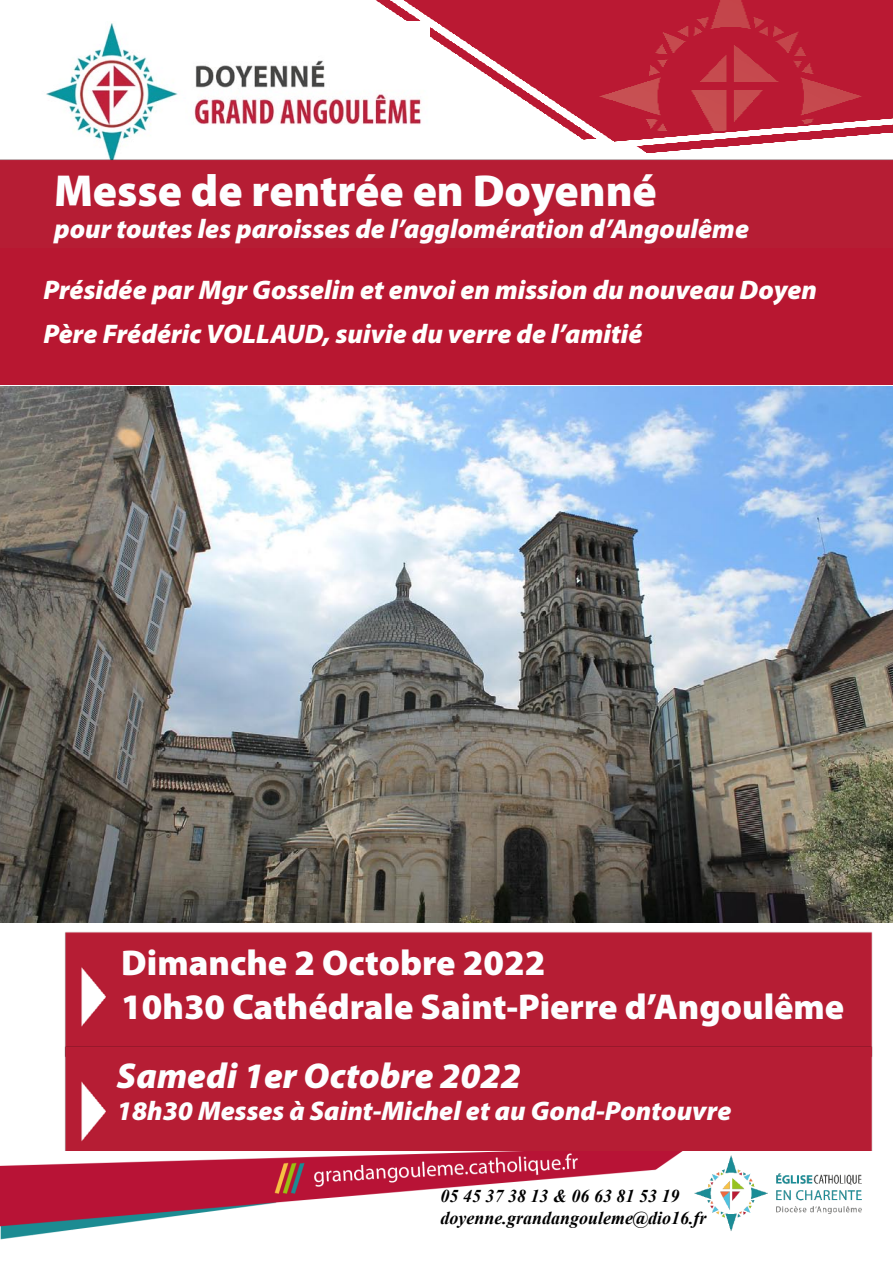
<style>
.page{position:relative;width:893px;height:1263px;background:#fff}
.page>*{position:absolute;margin:0;border:0;box-sizing:border-box;transform-origin:0 0}
.t1{font:900 45px "Myriad Pro";color:#fdfeff}
.t2{font:900 36px/43.2px "Myriad Pro";color:#fdfeff}
.t3{font:italic 900 36px "Myriad Pro";color:#fdfeff}
.t4{font:italic 900 27px/43.2px "Myriad Pro";color:#fffffd}
.t5{font:italic 900 27px "Myriad Pro";color:#fdfeff}
.t6{font:italic 700 18px/21.6px "Times New Roman";color:#000}
</style>
<div class="page">
<img style="left:376px;top:0;width:517px;height:111px">
<img style="left:46px;top:21px;width:384px;height:90px">
<img style="left:0;top:1150px;width:873px;height:90px">
<img style="left:0;top:387px;width:893px;height:536px">
<img style="left:0;top:111px;width:893px;height:138px">
<img style="left:45px;top:895px;width:848px;height:115px">
<div style="left:0;top:249px;width:893px;height:136px;background:#b81731"></div>
<div style="left:64px;top:1010px;width:809px;height:140px;background:#b61d34"></div>
<h1 class="t1" style="left:54px;top:161px;width:604px">Messe de rentrée en Doyenné</h1>
<p class="t5" style="left:54px;top:211px;width:697px">pour toutes les paroisses de l’agglomération d’Angoulême</p>
<p class="t4" style="left:43px;top:268px;width:775px">Présidée par Mgr Gosselin et envoi en mission du nouveau Doyen<br>Père Frédéric VOLLAUD, suivie du verre de l’amitié</p>
<h2 class="t2" style="left:121px;top:940px;width:725px">Dimanche 2 Octobre 2022<br>10h30 Cathédrale Saint-Pierre d’Angoulême</h2>
<h2 class="t3" style="left:117px;top:1052px;width:406px">Samedi 1er Octobre 2022</h2>
<p class="t5" style="left:117px;top:1093px;width:616px">18h30 Messes à Saint-Michel et au Gond-Pontouvre</p>
<p class="t6" style="left:441px;top:1185px;width:267px">05 45 37 38 13 &amp; 06 63 81 53 19 doyenne.grandangouleme@dio16.fr</p>
</div>
